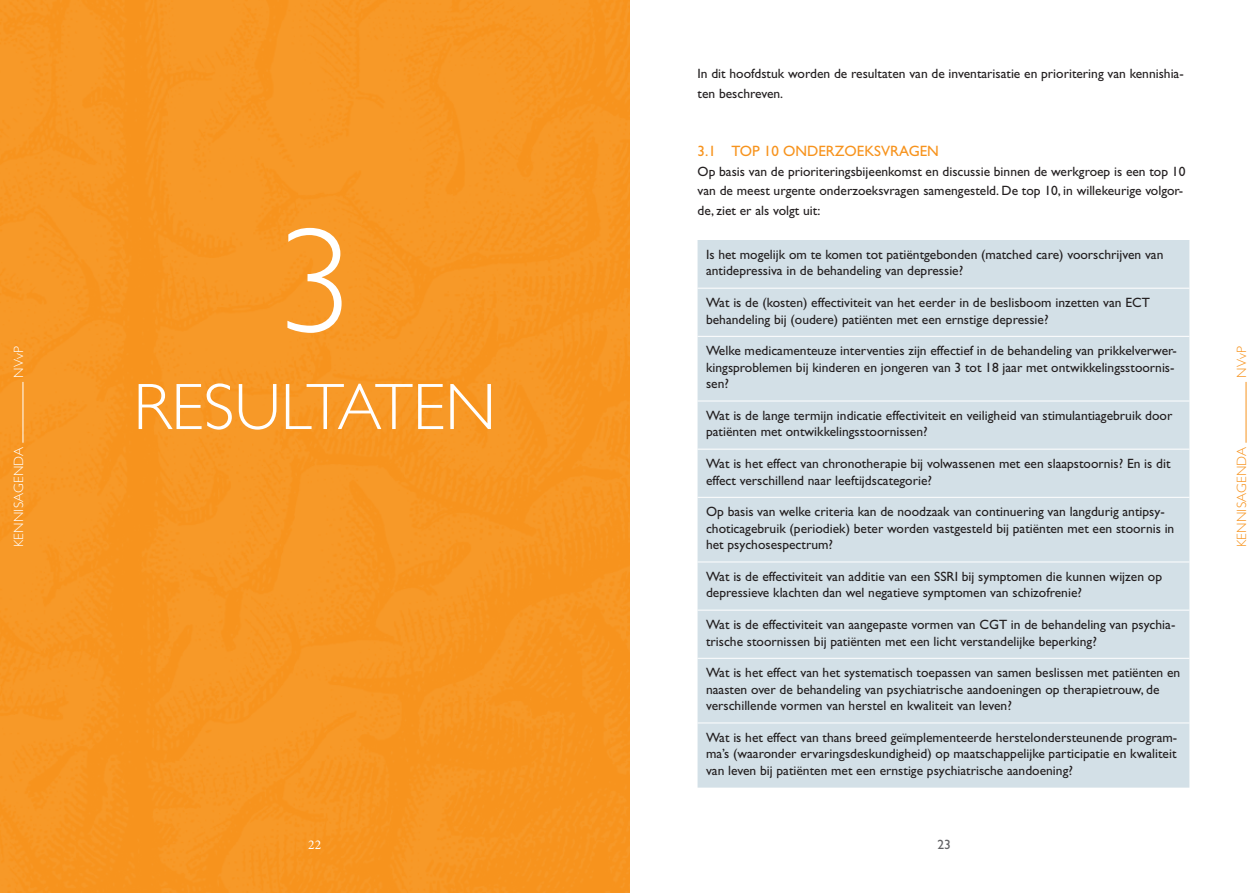
<style>
.page{position:relative;width:1259px;height:893px;background:#fff}
.page>*{position:absolute;margin:0;border:0;box-sizing:border-box;transform-origin:0 0}
.Heading_1{font:300 150px "Gill Sans";color:#fff}
.Heading_1-2{font:300 66px "Gill Sans";color:#fff}
.Heading_2{font:15px "Gill Sans";color:#f7931d}
.tabeltekst{font:13.5px/16.5px "Gill Sans";color:#231f20}
.platte_tekst{font:13.5px/19.5px "Gill Sans";color:#231f20}
.t1{font:300 13.5px "Gill Sans";letter-spacing:.02em;color:#f7931d}
.t2{font:300 13.5px "Gill Sans";letter-spacing:.02em;color:#fff}
.t3{font:13.5px "Minion Pro";color:#fff}
.t4{font:13.5px "Gill Sans";color:#636366}
</style>
<div class="page">
<img style="left:0;top:0;width:629px;height:893px">
<hr style="left:1245px;top:382px;width:1px;height:61px;background:#f7931d">
<hr style="left:23px;top:382px;width:1px;height:61px;background:#fff">
<div style="left:697px;top:240px;width:492px;height:548px;background:#d3e0e7"></div>
<hr style="left:697px;top:288px;width:492px;height:1px;background:#fff">
<hr style="left:697px;top:336px;width:492px;height:1px;background:#fff">
<hr style="left:697px;top:401px;width:492px;height:1px;background:#fff">
<hr style="left:697px;top:449px;width:492px;height:1px;background:#fff">
<hr style="left:697px;top:497px;width:492px;height:1px;background:#fff">
<hr style="left:697px;top:562px;width:492px;height:1px;background:#fff">
<hr style="left:697px;top:610px;width:492px;height:1px;background:#fff">
<hr style="left:697px;top:658px;width:492px;height:1px;background:#fff">
<hr style="left:697px;top:723px;width:492px;height:1px;background:#fff">
<p class="t2" style="left:11px;top:378px;width:33px;rotate:-90deg">NVvP</p>
<p class="t2" style="left:11px;top:547px;width:102px;rotate:-90deg">KENNISAGENDA</p>
<p class="Heading_1" style="left:277px;top:197px;width:76px">3</p>
<p class="Heading_1-2" style="left:133px;top:370px;width:364px">RESULTATEN</p>
<p class="platte_tekst" style="left:697px;top:64px;width:488px">In dit hoofdstuk worden de resultaten van de inventarisatie en prioritering van kennishia&shy;ten beschreven.</p>
<p class="Heading_2" style="left:697px;top:142px;width:243px">3.1 TOP 10 ONDERZOEKSVRAGEN</p>
<p class="platte_tekst" style="left:697px;top:161px;width:489px">Op basis van de prioriteringsbijeenkomst en discussie binnen de werkgroep is een top 10 van de meest urgente onderzoeksvragen samengesteld. De top 10, in willekeurige volgor&shy;de, ziet er als volgt uit:</p>
<p class="tabeltekst" style="left:706px;top:246px;width:459px">Is het mogelijk om te komen tot patiëntgebonden (matched care) voorschrijven van antidepressiva in de behandeling van depressie?</p>
<p class="tabeltekst" style="left:706px;top:294px;width:445px">Wat is de (kosten) effectiviteit van het eerder in de beslisboom inzetten van ECT behandeling bij (oudere) patiënten met een ernstige depressie?</p>
<p class="tabeltekst" style="left:706px;top:342px;width:472px">Welke medicamenteuze interventies zijn effectief in de behandeling van prikkelverwer&shy;kingsproblemen bij kinderen en jongeren van 3 tot 18 jaar met ontwikkelingsstoornis&shy;sen?</p>
<p class="tabeltekst" style="left:706px;top:407px;width:468px">Wat is de lange termijn indicatie effectiviteit en veiligheid van stimulantiagebruik door patiënten met ontwikkelingsstoornissen?</p>
<p class="tabeltekst" style="left:706px;top:455px;width:466px">Wat is het effect van chronotherapie bij volwassenen met een slaapstoornis? En is dit effect verschillend naar leeftijdscategorie?</p>
<p class="tabeltekst" style="left:706px;top:503px;width:470px">Op basis van welke criteria kan de noodzaak van continuering van langdurig antipsy&shy;choticagebruik (periodiek) beter worden vastgesteld bij patiënten met een stoornis in het psychosespectrum?</p>
<p class="tabeltekst" style="left:706px;top:568px;width:457px">Wat is de effectiviteit van additie van een SSRI bij symptomen die kunnen wijzen op depressieve klachten dan wel negatieve symptomen van schizofrenie?</p>
<p class="tabeltekst" style="left:706px;top:616px;width:471px">Wat is de effectiviteit van aangepaste vormen van CGT in de behandeling van psychia&shy;trische stoornissen bij patiënten met een licht verstandelijke beperking?</p>
<p class="tabeltekst" style="left:706px;top:664px;width:476px">Wat is het effect van het systematisch toepassen van samen beslissen met patiënten en naasten over de behandeling van psychiatrische aandoeningen op therapietrouw, de verschillende vormen van herstel en kwaliteit van leven?</p>
<p class="tabeltekst" style="left:706px;top:729px;width:473px;text-align:justify">Wat is het effect van thans breed geïmplementeerde herstelondersteunende program&shy;ma’s (waaronder ervaringsdeskundigheid) op maatschappelijke participatie en kwaliteit van leven bij patiënten met een ernstige psychiatrische aandoening?</p>
<p class="t3" style="left:308px;top:835px;width:14px">22</p>
<p class="t4" style="left:937px;top:837px;width:15px">23</p>
<p class="t1" style="left:1234px;top:378px;width:33px;rotate:-90deg">NVvP</p>
<p class="t1" style="left:1234px;top:547px;width:102px;rotate:-90deg">KENNISAGENDA</p>
</div>
